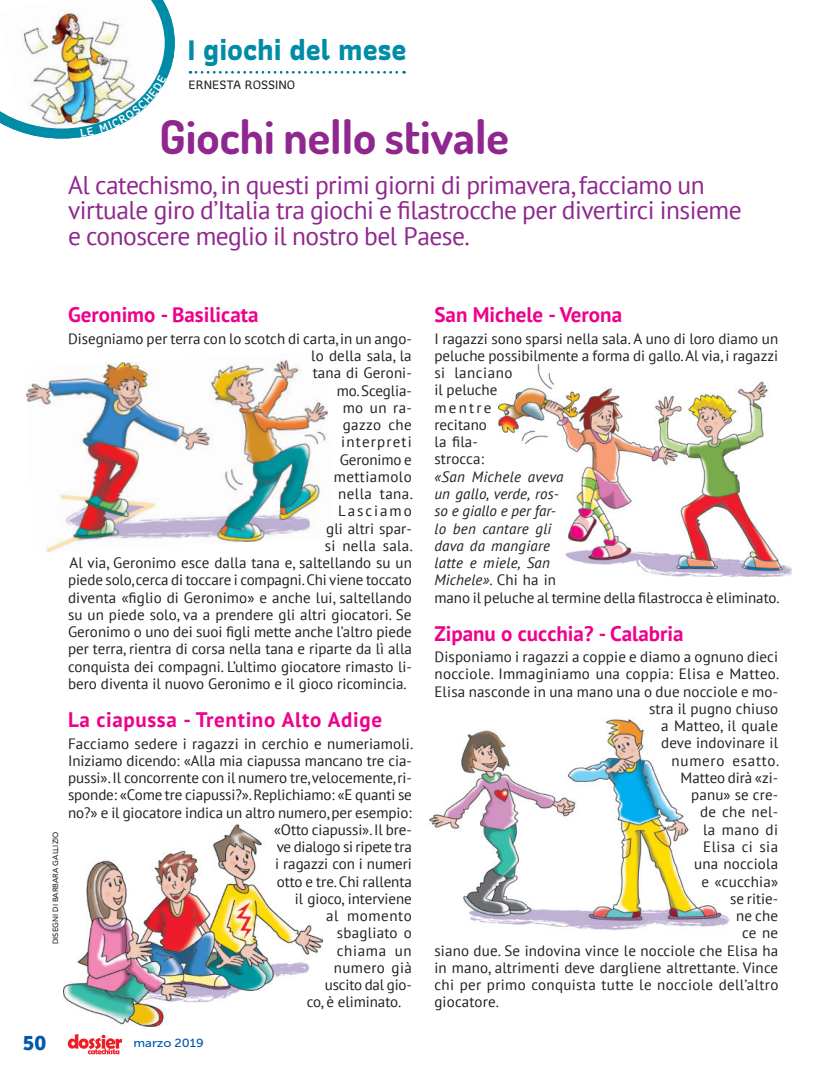
<style>
.page{position:relative;width:834px;height:1085px;background:#fff}
.page>*{position:absolute;margin:0;border:0;box-sizing:border-box;transform-origin:0 0}
.t1{font:700 46.5px "Dosis";color:#8f278f}
.t2{font:700 31.35px "Athiti";color:#008ba7;scale:.91 1}
.t3{font:25.5px/25.5px "PT Sans";letter-spacing:-.02em;color:#8f278f}
.t4{font:700 21px "PT Sans";color:#ed028c}
.t5{font:700 21px "PT Sans";letter-spacing:.03em;color:#ed028c}
.t6{font:19.5px "Museo Sans W01 900";color:#015aaa}
.t7{font:15px/17.2px "PT Sans";color:#231f20}
.t8{font:italic 15px/17.2px "PT Sans";letter-spacing:.015em;color:#231f20}
.t9{font:15px "PT Sans";letter-spacing:.025em;color:#231f20}
.t10{font:15px "PT Sans";letter-spacing:.03em;color:#231f20}
.t11{font:15px "PT Sans";letter-spacing:.05em;color:#231f20}
.t12{font:15px "PT Sans";letter-spacing:.08em;color:#231f20}
.t13{font:15px "PT Sans";letter-spacing:.02em;color:#231f20}
.t14{font:15px "PT Sans";letter-spacing:.04em;color:#231f20}
.t15{font:15px "PT Sans";letter-spacing:.13em;color:#231f20}
.t16{font:15px "PT Sans";letter-spacing:.045em;color:#231f20}
.t17{font:500 13.5px "Athiti";color:#231f20}
.t18{font:11.7px "Museo Sans 500";color:#015aaa;scale:1.1 1}
.t19{font:500 7.5px "Avenir LT Std";letter-spacing:.005em;color:#231f20}
.s1{font-style:normal}
</style>
<div class="page">
<img style="left:26px;top:359px;width:302px;height:194px">
<img style="left:64px;top:824px;width:258px;height:202px">
<img style="left:498px;top:364px;width:293px;height:213px">
<img style="left:429px;top:719px;width:300px;height:212px">
<div style="left:187px;top:68px;width:220px;height:6px;background:#231f20;opacity:.15"></div>
<img style="left:67px;top:1034px;width:56px;height:20px">
<svg style="left:0;top:0;width:175px;height:138px"></svg>
<h2 class="t2" style="left:187px;top:25px;width:242px">I giochi del mese</h2>
<p class="t17" style="left:188px;top:74px;width:108px">ERNESTA ROSSINO</p>
<h1 class="t1" style="left:160px;top:107px;width:351px">Giochi nello stivale</h1>
<h3 class="t3" style="left:68px;top:171px;width:675px">Al catechismo, in questi primi giorni di primavera, facciamo un virtuale giro d’Italia tra giochi e filastrocche per divertirci insieme e conoscere meglio il nostro bel Paese.</h3>
<p class="t19" style="left:51px;top:944px;width:114px;rotate:-90deg">DISEGNI DI BARBARA GALLIZIO</p>
<h3 class="t4" style="left:68px;top:301px;width:192px">Geronimo - Basilicata</h3>
<p class="t7" style="left:68px;top:329px;width:345px">Disegniamo per terra con lo scotch di carta, in un ango-</p>
<p class="t7" style="left:311px;top:347px;width:102px">lo della sala, la</p>
<p class="t7" style="left:313px;top:364px;width:101px">tana di Geroni-</p>
<p class="t7" style="left:337px;top:381px;width:77px">mo. Sceglia-</p>
<p class="t7" style="left:343px;top:398px;width:71px">mo un ra-</p>
<p class="t9" style="left:343px;top:415px;width:70px">gazzo che</p>
<p class="t12" style="left:341px;top:432px;width:72px">interpreti</p>
<p class="t7" style="left:340px;top:450px;width:73px">Geronimo e</p>
<p class="t10" style="left:334px;top:467px;width:79px">mettiamolo</p>
<p class="t10" style="left:338px;top:484px;width:76px">nella tana.</p>
<p class="t15" style="left:338px;top:501px;width:75px">Lasciamo</p>
<p class="t7" style="left:326px;top:519px;width:87px">gli altri spar-</p>
<p class="t9" style="left:325px;top:536px;width:90px">si nella sala.</p>
<p class="t7" style="left:70px;top:554px;width:344px">Al via, Geronimo esce dalla tana e, saltellando su un</p>
<p class="t7" style="left:68px;top:571px;width:345px">piede solo, cerca di toccare i compagni. Chi viene toccato</p>
<p class="t7" style="left:68px;top:588px;width:345px">diventa «figlio di Geronimo» e anche lui, saltellando</p>
<p class="t7" style="left:68px;top:605px;width:345px">su un piede solo, va a prendere gli altri giocatori. Se</p>
<p class="t7" style="left:68px;top:623px;width:345px">Geronimo o uno dei suoi figli mette anche l’altro piede</p>
<p class="t7" style="left:68px;top:640px;width:345px">per terra, rientra di corsa nella tana e riparte da lì alla</p>
<p class="t7" style="left:68px;top:657px;width:345px">conquista dei compagni. L’ultimo giocatore rimasto li-</p>
<p class="t7" style="left:68px;top:674px;width:340px">bero diventa il nuovo Geronimo e il gioco ricomincia.</p>
<h3 class="t5" style="left:68px;top:705px;width:315px">La ciapussa - Trentino Alto Adige</h3>
<p class="t7" style="left:68px;top:734px;width:346px">Facciamo sedere i ragazzi in cerchio e numeriamoli.</p>
<p class="t7" style="left:68px;top:751px;width:345px">Iniziamo dicendo: «Alla mia ciapussa mancano tre cia-</p>
<p class="t7" style="left:68px;top:768px;width:345px">pussi». Il concorrente con il numero tre, velocemente, ri-</p>
<p class="t7" style="left:68px;top:786px;width:345px">sponde: «Come tre ciapussi?». Replichiamo: «E quanti se</p>
<p class="t7" style="left:68px;top:803px;width:345px">no?» e il giocatore indica un altro numero, per esempio:</p>
<p class="t7" style="left:274px;top:820px;width:140px">«Otto ciapussi». Il bre-</p>
<p class="t7" style="left:277px;top:837px;width:137px">ve dialogo si ripete tra</p>
<p class="t7" style="left:275px;top:855px;width:138px">i ragazzi con i numeri</p>
<p class="t7" style="left:277px;top:872px;width:136px">otto e tre. Chi rallenta</p>
<p class="t7" style="left:295px;top:889px;width:119px">il gioco, interviene</p>
<p class="t14" style="left:326px;top:906px;width:87px">al momento</p>
<p class="t13" style="left:337px;top:923px;width:77px">sbagliato o</p>
<p class="t16" style="left:337px;top:940px;width:76px">chiama un</p>
<p class="t9" style="left:334px;top:957px;width:79px">numero già</p>
<p class="t7" style="left:325px;top:975px;width:89px">uscito dal gio-</p>
<p class="t7" style="left:307px;top:993px;width:96px">co, è eliminato.</p>
<h3 class="t4" style="left:434px;top:301px;width:189px">San Michele - Verona</h3>
<p class="t7" style="left:434px;top:329px;width:345px">I ragazzi sono sparsi nella sala. A uno di loro diamo un peluche possibilmente a forma di gallo. Al via, i ragazzi si lanciano<br>il peluche<br>mentre<br>recitano<br>la fila-<br>strocca:</p>
<p class="t8" style="left:434px;top:467px;width:346px">«San Michele aveva<br>un gallo, verde, ros-<br>so e giallo e per far-<br>lo ben cantare gli<br>dava da mangiare<br>latte e miele, San<br>Michele»<span class="s1">. Chi ha in<br>mano il peluche al termine della filastrocca è eliminato.</span></p>
<h3 class="t4" style="left:434px;top:619px;width:250px">Zipanu o cucchia? - Calabria</h3>
<p class="t7" style="left:434px;top:647px;width:345px">Disponiamo i ragazzi a coppie e diamo a ognuno dieci</p>
<p class="t9" style="left:434px;top:664px;width:346px">nocciole. Immaginiamo una coppia: Elisa e Matteo.</p>
<p class="t7" style="left:434px;top:682px;width:345px">Elisa nasconde in una mano una o due nocciole e mo-</p>
<p class="t7" style="left:649px;top:699px;width:131px">stra il pugno chiuso</p>
<p class="t7" style="left:661px;top:716px;width:118px">a Matteo, il quale</p>
<p class="t7" style="left:661px;top:734px;width:119px">deve indovinare il</p>
<p class="t11" style="left:671px;top:750px;width:109px">numero esatto.</p>
<p class="t7" style="left:680px;top:768px;width:99px">Matteo dirà «zi-</p>
<p class="t7" style="left:691px;top:785px;width:89px">panu» se cre-</p>
<p class="t7" style="left:700px;top:803px;width:79px">de che nel-</p>
<p class="t7" style="left:703px;top:820px;width:76px">la mano di</p>
<p class="t10" style="left:703px;top:836px;width:77px">Elisa ci sia</p>
<p class="t7" style="left:694px;top:854px;width:85px">una nocciola</p>
<p class="t7" style="left:701px;top:872px;width:78px">e «cucchia»</p>
<p class="t7" style="left:730px;top:889px;width:49px">se ritie-</p>
<p class="t7" style="left:736px;top:906px;width:44px">ne che</p>
<p class="t7" style="left:742px;top:923px;width:37px">ce ne</p>
<p class="t7" style="left:434px;top:941px;width:345px">siano due. Se indovina vince le nocciole che Elisa ha</p>
<p class="t7" style="left:434px;top:958px;width:345px">in mano, altrimenti deve dargliene altrettante. Vince</p>
<p class="t9" style="left:434px;top:974px;width:345px">chi per primo conquista tutte le nocciole dell’altro</p>
<p class="t7" style="left:434px;top:992px;width:66px">giocatore.</p>
<h3 class="t6" style="left:23px;top:1031px;width:25px">50</h3>
<p class="t18" style="left:133px;top:1036px;width:65px">marzo 2019</p>
</div>
